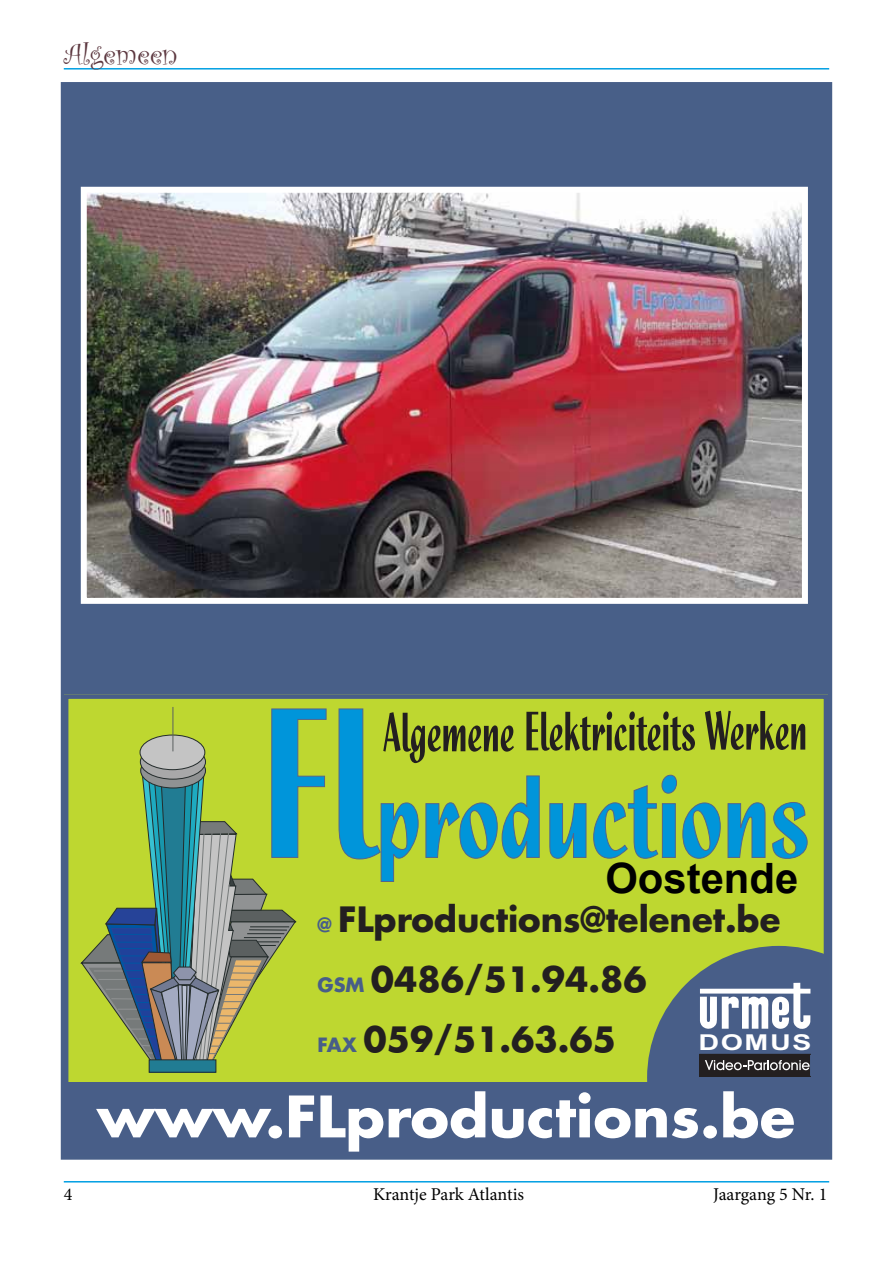
<style>
.page{position:relative;width:893px;height:1263px;background:#fff}
.page>*{position:absolute;margin:0;border:0;box-sizing:border-box;transform-origin:0 0}
.t1{font:700 55.5px "Futura Std";color:#fff;scale:1.05 1}
.t2{font:700 41.85px "Arial";color:#000}
.t3{font:700 33.9px/59.7px "Futura Std";color:#231f20}
.t4{font:30px "Curlz";color:#5c373f}
.t5{font:700 21.9px "Arial";letter-spacing:.055em;color:#fff;scale:1.31 1}
.t6{font:18px "Minion Pro";letter-spacing:-.01em;color:#000}
.s1{font-size:19.2px;color:#485e88}
</style>
<div class="page">
<hr style="left:64px;top:1181px;width:765px;height:1px;background:#009fe3">
<hr style="left:64px;top:68px;width:765px;height:2px;background:#009fe3">
<div style="left:64px;top:85px;width:765px;height:1072px;background:#485f88"></div>
<img style="left:88px;top:194px;width:713px;height:403px">
<div style="left:61px;top:82px;width:771px;height:1078px;border:6px solid #485f88"></div>
<div style="left:64px;top:694px;width:764px;height:461px;background:#bed730"></div>
<div style="left:64px;top:694px;width:764px;height:461px;border:5px solid #485e88"></div>
<div style="left:64px;top:1081px;width:764px;height:74px;background:#485e88"></div>
<hr style="left:172px;top:707px;width:1px;height:44px;background:#5b6060">
<svg style="left:80px;top:708px;width:247px;height:374px"></svg>
<svg style="left:338px;top:709px;width:470px;height:173px"></svg>
<svg style="left:647px;top:946px;width:181px;height:136px"></svg>
<div style="left:81px;top:187px;width:727px;height:417px;border:6px solid #fff"></div>
<p class="t4" style="left:64px;top:33px;width:116px">Algemeen</p>
<p class="t2" style="left:605px;top:851px;width:194px">Oostende</p>
<p class="t3" style="left:318px;top:889px;width:464px"><span class="s1">@</span> FLproductions@telenet.be<br><span class="s1">GSM</span> 0486/51.94.86<br><span class="s1">FAX</span> 059/51.63.65</p>
<h1 class="t1" style="left:97px;top:1080px;width:666px">www.FLproductions.be</h1>
<p class="t5" style="left:698px;top:1029px;width:88px">DOMUS</p>
<p class="t6" style="left:64px;top:1182px;width:10px">4</p>
<p class="t6" style="left:373px;top:1182px;width:152px">Krantje Park Atlantis</p>
<p class="t6" style="left:713px;top:1182px;width:116px">Jaargang 5 Nr. 1</p>
</div>
